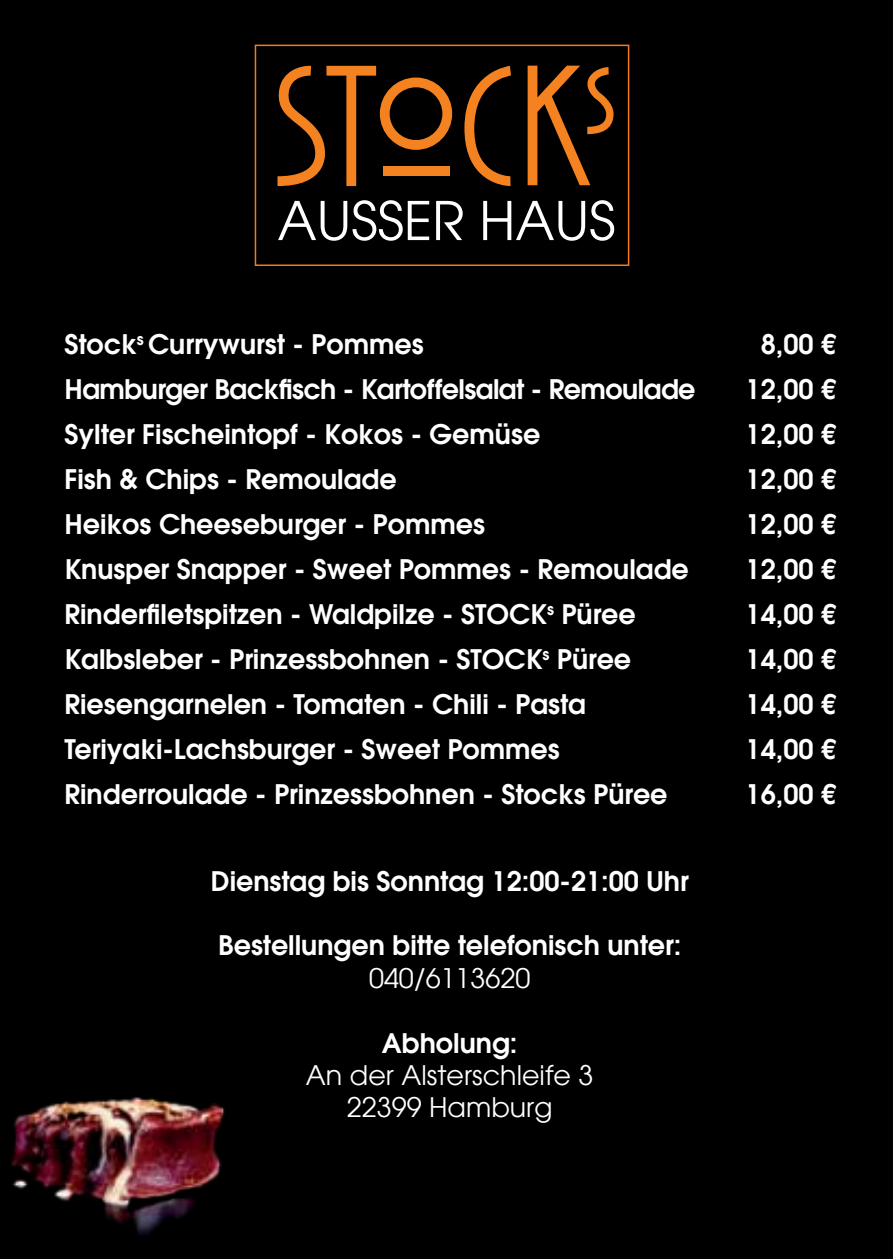
<style>
.page{position:relative;width:893px;height:1259px;background:#000}
.page>*{position:absolute;margin:0;border:0;box-sizing:border-box;transform-origin:0 0}
.t1{font:52.8px "Avant Garde LT";color:#fff}
.t2{font:600 27px "Avant Garde LT";color:#fff}
.t3{font:600 27px "Avant Garde LT";letter-spacing:-.02em;color:#fff}
.t4{font:27px/32.4px "Avant Garde LT";color:#fff;text-align:center}
</style>
<div class="page">
<svg style="left:464px;top:66px;width:47px;height:120px"></svg>
<svg style="left:528px;top:66px;width:86px;height:119px"></svg>
<svg style="left:277px;top:65px;width:175px;height:121px"></svg>
<div style="left:383px;top:166px;width:67px;height:9px;background:#f58220"></div>
<div style="left:255px;top:45px;width:374px;height:221px;border:2px solid #f47920"></div>
<img style="left:11px;top:1097px;width:214px;height:139px">
<h1 class="t1" style="left:277px;top:190px;width:340px">AUSSER HAUS</h1>
<p class="t2" style="left:64px;top:326px;width:361px">Stock<sup>s</sup> Currywurst - Pommes</p>
<p class="t2" style="left:761px;top:326px;width:77px">8,00 €</p>
<p class="t3" style="left:65px;top:371px;width:632px">Hamburger Backfisch - Kartoffelsalat - Remoulade</p>
<p class="t2" style="left:746px;top:371px;width:92px">12,00 €</p>
<p class="t2" style="left:65px;top:416px;width:477px">Sylter Fischeintopf - Kokos - Gemüse</p>
<p class="t2" style="left:746px;top:416px;width:92px">12,00 €</p>
<p class="t2" style="left:65px;top:461px;width:334px">Fish &amp; Chips - Remoulade</p>
<p class="t2" style="left:746px;top:461px;width:92px">12,00 €</p>
<p class="t2" style="left:65px;top:506px;width:422px">Heikos Cheeseburger - Pommes</p>
<p class="t2" style="left:746px;top:506px;width:92px">12,00 €</p>
<p class="t2" style="left:65px;top:551px;width:626px">Knusper Snapper - Sweet Pommes - Remoulade</p>
<p class="t2" style="left:746px;top:551px;width:92px">12,00 €</p>
<p class="t2" style="left:65px;top:596px;width:573px">Rinderfiletspitzen - Waldpilze - STOCK<sup>s</sup> Püree</p>
<p class="t2" style="left:745px;top:596px;width:92px">14,00 €</p>
<p class="t2" style="left:64px;top:641px;width:568px">Kalbsleber - Prinzessbohnen - STOCK<sup>s</sup> Püree</p>
<p class="t2" style="left:745px;top:641px;width:92px">14,00 €</p>
<p class="t2" style="left:64px;top:686px;width:523px">Riesengarnelen - Tomaten - Chili - Pasta</p>
<p class="t2" style="left:745px;top:686px;width:92px">14,00 €</p>
<p class="t2" style="left:64px;top:731px;width:497px">Teriyaki-Lachsburger - Sweet Pommes</p>
<p class="t2" style="left:745px;top:731px;width:92px">14,00 €</p>
<p class="t2" style="left:64px;top:776px;width:605px">Rinderroulade - Prinzessbohnen - Stocks Püree</p>
<p class="t2" style="left:745px;top:776px;width:92px">16,00 €</p>
<p class="t2" style="left:211px;top:863px;width:479px">Dienstag bis Sonntag 12:00-21:00 Uhr</p>
<p class="t2" style="left:218px;top:927px;width:465px">Bestellungen bitte telefonisch unter:</p>
<p class="t4" style="left:369px;top:961px;width:163px">040/6113620</p>
<p class="t2" style="left:382px;top:1025px;width:137px">Abholung:</p>
<p class="t4" style="left:306px;top:1059px;width:289px">An der Alsterschleife 3<br>22399 Hamburg</p>
</div>
